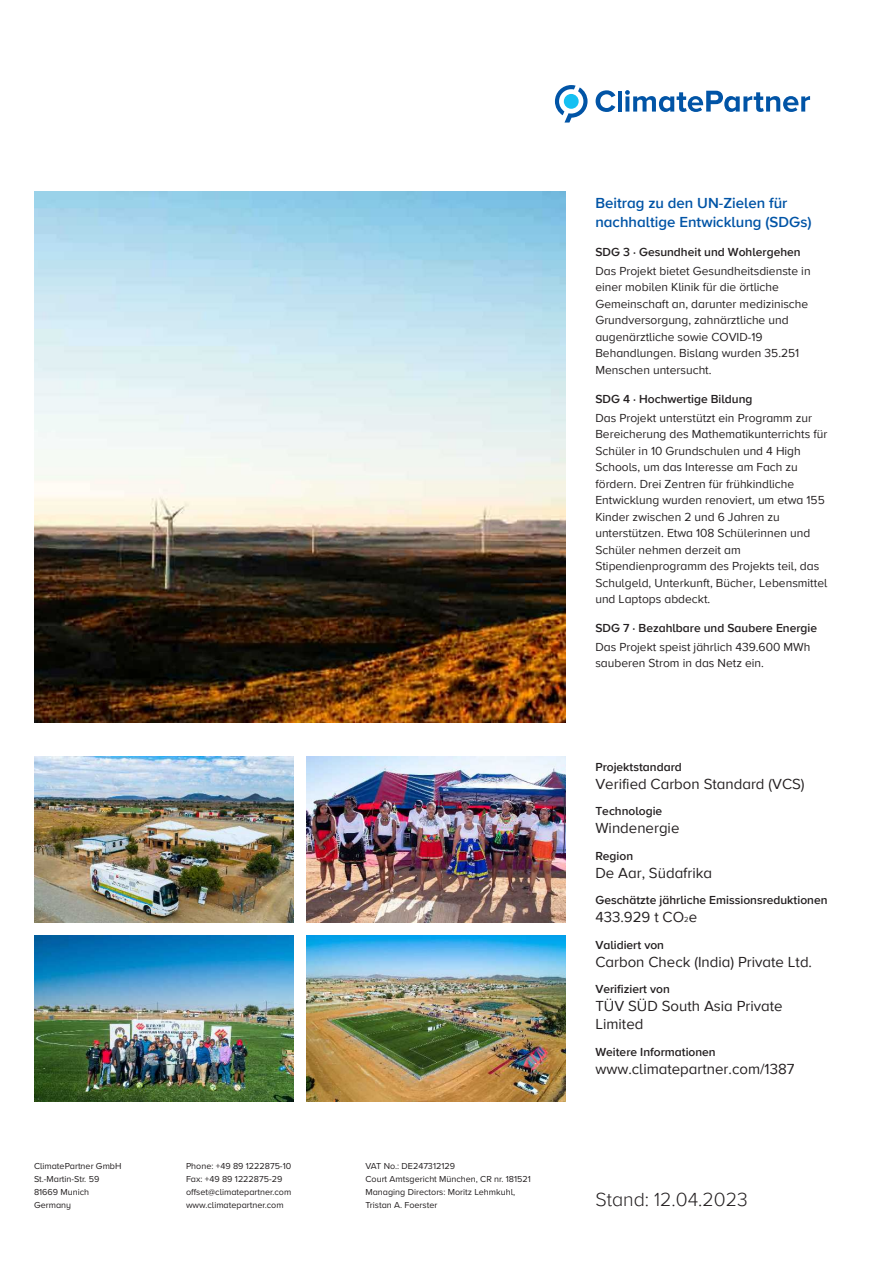
<style>
.page{position:relative;width:893px;height:1263px;background:#fff}
.page>*{position:absolute;margin:0;border:0;box-sizing:border-box;transform-origin:0 0}
.t1{font:300 19.5px "Proxima Nova A";color:#231f20}
.t2{font:15px/18px "Proxima Nova A";color:#231f20}
.t3{font:600 15px/19.5px "Proxima Nova A";color:#0154a6}
.t4{font:12px/16.5px "Proxima Nova A";color:#231f20}
.t5{font:600 12px "Proxima Nova A";color:#231f20}
.t6{font:9px/12.8px "Proxima Nova A";color:#231f20}
.s1{font-size:7.5px}
</style>
<div class="page">
<svg style="left:596px;top:90px;width:19px;height:22px"></svg>
<hr style="left:618px;top:91px;width:4px;height:21px;background:#0154a6">
<svg style="left:625px;top:90px;width:185px;height:22px"></svg>
<svg style="left:555px;top:85px;width:33px;height:38px"></svg>
<img style="left:34px;top:191px;width:532px;height:532px">
<img style="left:34px;top:757px;width:259px;height:166px">
<img style="left:306px;top:757px;width:259px;height:166px">
<img style="left:34px;top:935px;width:259px;height:166px">
<img style="left:306px;top:935px;width:259px;height:166px">
<p class="t6" style="left:34px;top:1160px;width:89px">ClimatePartner GmbH<br>St.-Martin-Str. 59<br>81669 Munich<br>Germany</p>
<p class="t6" style="left:186px;top:1160px;width:107px">Phone: +49 89 1222875-10<br>Fax: +49 89 1222875-29 offset@climatepartner.com www.climatepartner.com</p>
<p class="t6" style="left:365px;top:1160px;width:167px">VAT No.: DE247312129<br>Court Amtsgericht München, CR nr. 181521<br>Managing Directors: Moritz Lehmkuhl,<br>Tristan A. Foerster</p>
<p class="t3" style="left:595px;top:193px;width:218px">Beitrag zu den UN-Zielen für nachhaltige Entwicklung (SDGs)</p>
<p class="t5" style="left:595px;top:245px;width:207px">SDG 3 · Gesundheit und Wohlergehen</p>
<p class="t4" style="left:595px;top:263px;width:217px">Das Projekt bietet Gesundheitsdienste in einer mobilen Klinik für die örtliche Gemeinschaft an, darunter medizinische Grundversorgung, zahnärztliche und augenärztliche sowie COVID-19<br>Behandlungen. Bislang wurden 35.251<br>Menschen untersucht.</p>
<p class="t5" style="left:595px;top:392px;width:159px">SDG 4 · Hochwertige Bildung</p>
<p class="t4" style="left:595px;top:410px;width:233px">Das Projekt unterstützt ein Programm zur Bereicherung des Mathematikunterrichts für Schüler in 10 Grundschulen und 4 High Schools, um das Interesse am Fach zu fördern. Drei Zentren für frühkindliche Entwicklung wurden renoviert, um etwa 155<br>Kinder zwischen 2 und 6 Jahren zu unterstützen. Etwa 108 Schülerinnen und Schüler nehmen derzeit am Stipendienprogramm des Projekts teil, das Schulgeld, Unterkunft, Bücher, Lebensmittel und Laptops abdeckt.</p>
<p class="t5" style="left:595px;top:621px;width:223px">SDG 7 · Bezahlbare und Saubere Energie</p>
<p class="t4" style="left:595px;top:639px;width:217px">Das Projekt speist jährlich 439.600 MWh sauberen Strom in das Netz ein.</p>
<p class="t5" style="left:595px;top:759px;width:88px">Projektstandard</p>
<p class="t2" style="left:595px;top:775px;width:211px">Verified Carbon Standard (VCS)</p>
<p class="t5" style="left:595px;top:804px;width:68px">Technologie</p>
<p class="t2" style="left:595px;top:819px;width:86px">Windenergie</p>
<p class="t5" style="left:595px;top:849px;width:39px">Region</p>
<p class="t2" style="left:595px;top:864px;width:118px">De Aar, Südafrika</p>
<p class="t5" style="left:595px;top:893px;width:234px">Geschätzte jährliche Emissionsreduktionen</p>
<p class="t2" style="left:595px;top:909px;width:103px">433.929 t CO<span class="s1">2</span>e</p>
<p class="t5" style="left:595px;top:938px;width:70px">Validiert von</p>
<p class="t2" style="left:595px;top:953px;width:218px">Carbon Check (India) Private Ltd.</p>
<p class="t5" style="left:595px;top:982px;width:76px">Verifiziert von</p>
<p class="t2" style="left:595px;top:998px;width:189px">TÜV SÜD South Asia Private<br>Limited</p>
<p class="t5" style="left:595px;top:1045px;width:122px">Weitere Informationen</p>
<p class="t2" style="left:595px;top:1060px;width:201px">www.climatepartner.com/1387</p>
<h1 class="t1" style="left:595px;top:1188px;width:154px">Stand: 12.04.2023</h1>
</div>
